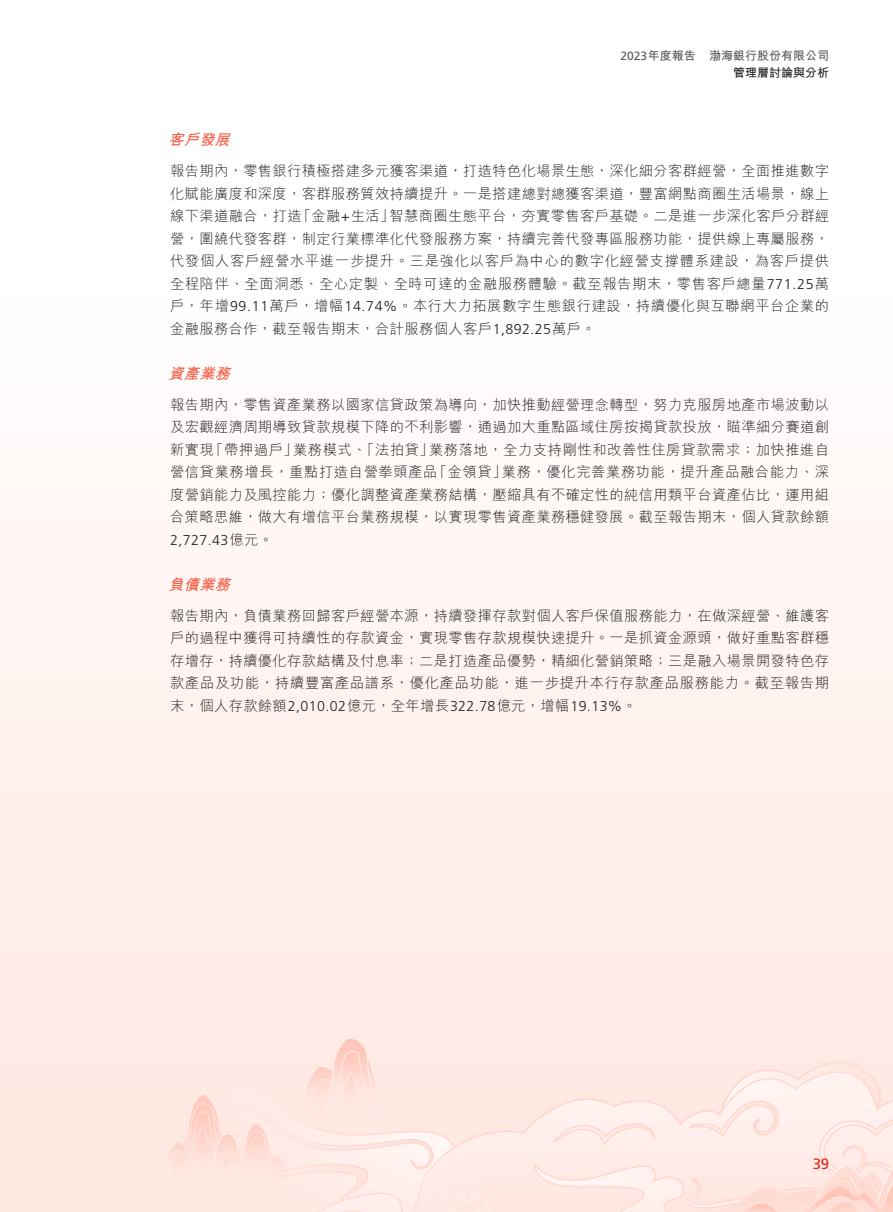
<style>
.page{position:relative;width:893px;height:1212px;background:#fff}
.page>*{position:absolute;margin:0;border:0;box-sizing:border-box;transform-origin:0 0}
.t1{font:italic 700 15px "M Hei HK";color:#f55f46}
.t2{font:15px "Frutiger LT Std";color:#e72419}
.t3{font:300 14.25px/22.5px "M Hei HK";letter-spacing:.03em;color:#231f20;text-align:justify}
.t4{font:300 14.25px "Frutiger LT Std";color:#231f20}
.t5{font:700 12px/17px "M Hei HK";color:#57585a;text-align:right}
.s1{font-family:"Frutiger LT Std";font-weight:400}
.s2{color:#231f20}
.s3{font-family:"Frutiger LT Std"}
.s4{font-family:"M Hei HK"}
</style>
<div class="page">
<div style="left:0;top:600px;width:893px;height:612px;background:#ffeeeb"></div>
<p class="t5" style="left:621px;top:46px;width:210px"><span class="s1">2023</span>年度報告 渤海銀行股份有限公司<span class="s2">管理層討論與分析</span></p>
<p class="t1" style="left:169px;top:129px;width:68px">客戶發展</p>
<p class="t3" style="left:170px;top:160px;width:661px">報告期內，零售銀行積極搭建多元獲客渠道，打造特色化場景生態，深化細分客群經營，全面推進數字化賦能廣度和深度，客群服務質效持續提升。一是搭建總對總獲客渠道，豐富網點商圈生活場景，線上線下渠道融合，打造「金融<span class="s3">+</span>生活」智慧商圈生態平台，夯實零售客戶基礎。二是進一步深化客戶分群經營，圍繞代發客群，制定行業標準化代發服務方案，持續完善代發專區服務功能，提供線上專屬服務，代發個人客戶經營水平進一步提升。三是強化以客戶為中心的數字化經營支撐體系建設，為客戶提供全程陪伴、全面洞悉、全心定製、全時可達的金融服務體驗。截至報告期末，零售客戶總量<span class="s3">771.25</span>萬戶，年增<span class="s3">99.11</span>萬戶，增幅<span class="s3">14.74%</span>。本行大力拓展數字生態銀行建設，持續優化與互聯網平台企業的金融服務合作，截至報告期末，合計服務個人客戶<span class="s3">1,892.25</span>萬戶。</p>
<p class="t1" style="left:169px;top:362px;width:68px">資產業務</p>
<p class="t3" style="left:170px;top:393px;width:661px">報告期內，零售資產業務以國家信貸政策為導向，加快推動經營理念轉型，努力克服房地產市場波動以及宏觀經濟周期導致貸款規模下降的不利影響，通過加大重點區域住房按揭貸款投放，瞄準細分賽道創新實現「帶押過戶」業務模式、「法拍貸」業務落地，全力支持剛性和改善性住房貸款需求；加快推進自營信貸業務增長，重點打造自營拳頭產品「金領貸」業務，優化完善業務功能，提升產品融合能力、深度營銷能力及風控能力；優化調整資產業務結構，壓縮具有不確定性的純信用類平台資產佔比，運用組合策略思維，做大有增信平台業務規模，以實現零售資產業務穩健發展。截至報告期末，個人貸款餘額</p>
<p class="t4" style="left:170px;top:532px;width:104px">2,727.43<span class="s4">億元。</span></p>
<p class="t1" style="left:169px;top:573px;width:68px">負債業務</p>
<p class="t3" style="left:170px;top:604px;width:660px">報告期內，負債業務回歸客戶經營本源，持續發揮存款對個人客戶保值服務能力，在做深經營、維護客戶的過程中獲得可持續性的存款資金，實現零售存款規模快速提升。一是抓資金源頭，做好重點客群穩存增存，持續優化存款結構及付息率；二是打造產品優勢，精細化營銷策略；三是融入場景開發特色存款產品及功能，持續豐富產品譜系，優化產品功能，進一步提升本行存款產品服務能力。截至報告期末，個人存款餘額<span class="s3">2,010.02</span>億元，全年增長<span class="s3">322.78</span>億元，增幅<span class="s3">19.13%</span>。</p>
<p class="t2" style="left:813px;top:1155px;width:18px">39</p>
</div>
